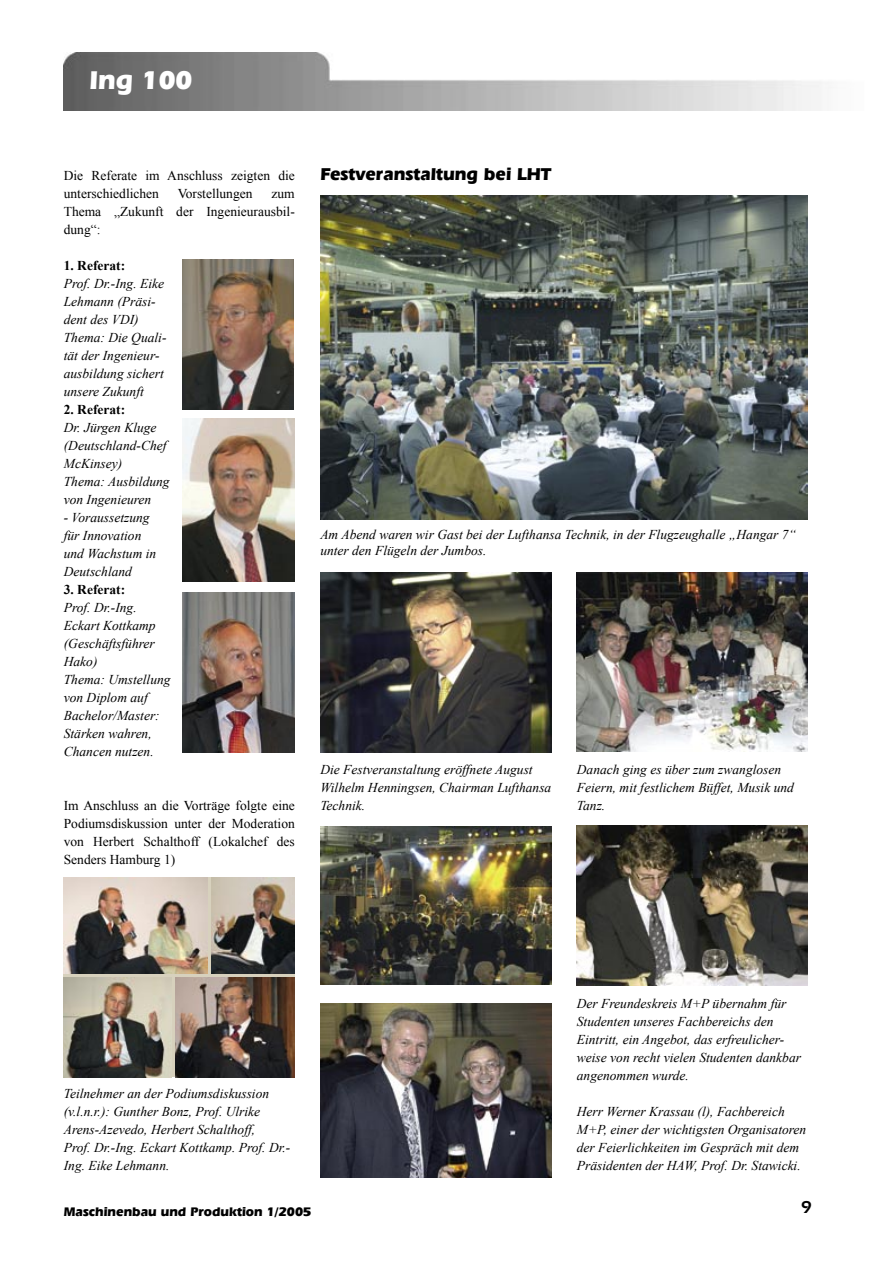
<style>
.page{position:relative;width:893px;height:1263px;background:#fff}
.page>*{position:absolute;margin:0;border:0;box-sizing:border-box;transform-origin:0 0}
.t1{font:700 27px "Eras IT Cby BT";color:#fff}
.t2{font:700 18px "Eras IT Cby BT";color:#000}
.t3{font:600 18px "Eras IT Cby BT";color:#000}
.t4{font:italic 13.5px/18px "Times New Roman";color:#000}
.t5{font:13.5px/18px "Times New Roman";color:#000;text-align:justify}
.t6{font:700 13.5px "Times New Roman";color:#000}
.t7{font:700 13.05px "Eras IT Cby BT";color:#000}
</style>
<div class="page">
<img style="left:64px;top:52px;width:758px;height:58px">
<img style="left:183px;top:260px;width:111px;height:150px">
<img style="left:183px;top:593px;width:112px;height:159px">
<div style="left:64px;top:878px;width:231px;height:199px;background:linear-gradient(to right,#d7d1bd,#d7d1bd)"></div>
<img style="left:64px;top:977px;width:108px;height:101px">
<img style="left:176px;top:977px;width:119px;height:101px">
<img style="left:64px;top:878px;width:143px;height:95px">
<img style="left:212px;top:878px;width:83px;height:96px">
<img style="left:183px;top:419px;width:112px;height:162px">
<img style="left:320px;top:196px;width:488px;height:323px">
<img style="left:320px;top:826px;width:231px;height:159px">
<img style="left:320px;top:572px;width:231px;height:180px">
<img style="left:577px;top:826px;width:231px;height:159px">
<img style="left:320px;top:1003px;width:231px;height:175px">
<img style="left:577px;top:573px;width:231px;height:178px">
<h1 class="t1" style="left:90px;top:63px;width:105px">Ing 100</h1>
<p class="t5" style="left:64px;top:166px;width:233px">Die Referate im Anschluss zeigten die unterschiedlichen</p>
<p class="t5" style="left:178px;top:184px;width:76px">Vorstellungen</p>
<p class="t5" style="left:64px;top:184px;width:233px;text-indent:208px">zum Thema „Zukunft der Ingenieurausbil&shy;dung“:</p>
<p class="t6" style="left:64px;top:256px;width:63px">1. Referat:</p>
<p class="t4" style="left:64px;top:274px;width:104px">Prof. Dr.-Ing. Eike<br>Lehmann (Präsi&shy;dent des VDI)<br>Thema: Die Quali&shy;tät der Ingenieur&shy;ausbildung sichert unsere Zukunft</p>
<p class="t6" style="left:64px;top:400px;width:63px">2. Referat:</p>
<p class="t4" style="left:64px;top:418px;width:107px">Dr. Jürgen Kluge (Deutschland-Chef<br>McKinsey)<br>Thema: Ausbildung von Ingenieuren</p>
<p class="t4" style="left:64px;top:508px;width:94px">- Voraussetzung für Innovation und Wachstum in<br>Deutschland</p>
<p class="t6" style="left:64px;top:580px;width:63px">3. Referat:</p>
<p class="t4" style="left:64px;top:598px;width:108px">Prof. Dr.-Ing.<br>Eckart Kottkamp (Geschäftsführer<br>Hako)<br>Thema: Umstellung von Diplom auf<br>Bachelor/Master:<br>Stärken wahren,<br>Chancen nutzen.</p>
<p class="t5" style="left:64px;top:796px;width:233px">Im Anschluss an die Vorträge folgte eine Podiumsdiskussion unter der Moderation von Herbert Schalthoff (Lokalchef des Senders Hamburg 1)</p>
<h2 class="t2" style="left:320px;top:162px;width:233px">Festveranstaltung bei LHT</h2>
<p class="t4" style="left:320px;top:526px;width:477px;line-height:16.2px">Am Abend waren wir Gast bei der Lufthansa Technik, in der Flugzeughalle „Hangar 7“ unter den Flügeln der Jumbos.</p>
<p class="t4" style="left:320px;top:760px;width:233px">Die Festveranstaltung eröffnete August<br>Wilhelm Henningsen, Chairman Lufthansa<br>Technik.</p>
<p class="t4" style="left:577px;top:760px;width:219px">Danach ging es über zum zwanglosen<br>Feiern, mit festlichem Büffet, Musik und<br>Tanz.</p>
<p class="t4" style="left:64px;top:1084px;width:228px">Teilnehmer an der Podiumsdiskussion (v.l.n.r.): Gunther Bonz, Prof. Ulrike Arens-Azevedo, Herbert Schalthoff,<br>Prof. Dr.-Ing. Eckart Kottkamp. Prof. Dr.- Ing. Eike Lehmann.</p>
<p class="t4" style="left:577px;top:994px;width:226px">Der Freundeskreis M+P übernahm für Studenten unseres Fachbereichs den Eintritt, ein Angebot, das erfreulicher&shy;weise von recht vielen Studenten dankbar angenommen wurde.</p>
<p class="t4" style="left:577px;top:1102px;width:231px">Herr Werner Krassau (l), Fachbereich M+P, einer der wichtigsten Organisatoren der Feierlichkeiten im Gespräch mit dem Präsidenten der HAW, Prof. Dr. Stawicki.</p>
<p class="t7" style="left:64px;top:1204px;width:249px">Maschinenbau und Produktion 1/2005</p>
<h2 class="t3" style="left:801px;top:1196px;width:12px">9</h2>
</div>
